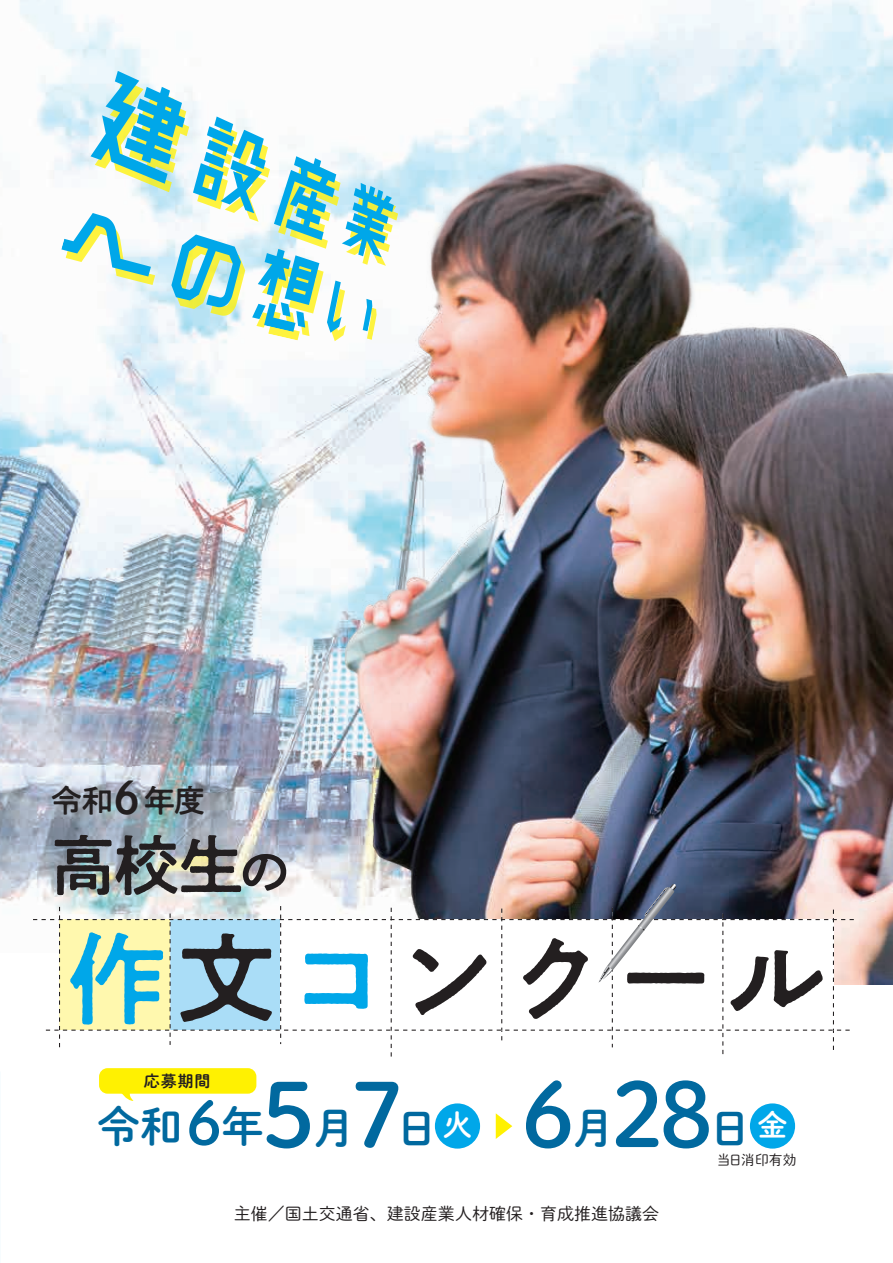
<style>
.page{position:relative;width:893px;height:1263px;background:#fff}
.page>*{position:absolute;margin:0;border:0;box-sizing:border-box;transform-origin:0 0}
.t1{font:98.4px "P Shuei N Go Gin Std N B";letter-spacing:.115em;color:#231f20}
.t2{font:88.35px "P Shuei M Go Std B";color:#01699f}
.t3{font:64.35px "P Shuei N Go Gin Std N B";color:#231f20}
.t4{font:42.3px "P Shuei M Go Std B";color:#01699f}
.t5{font:30.9px "P Shuei N Go Gin Std N B";color:#231f20}
.t6{font:16.95px "P Shuei M Go Std L";color:#231f20}
.t7{font:15.9px "P Shuei M Go Std B";color:#231f20}
.t8{font:13.8px "P Shuei M Go Std L";color:#231f20}
.s1{font-size:43.2px}
.s2{font-size:51.45px}
.s3{color:#00a7e9}
.s4{font-size:59.25px}
.s5{font-size:88.35px}
.s6{font-size:29.4px;color:#fff}
.s7{font-size:42.3px}
</style>
<div class="page">
<img style="left:0;top:0;width:893px;height:903px">
<img style="left:323px;top:98px;width:570px;height:886px">
<svg style="left:61px;top:71px;width:337px;height:270px"></svg>
<div style="left:435px;top:1103px;width:45px;height:45px;background:#00a7e9;border-radius:50%"></div>
<div style="left:750px;top:1103px;width:45px;height:45px;background:#00a7e9;border-radius:50%"></div>
<svg style="left:496px;top:1113px;width:16px;height:26px"></svg>
<div style="left:99px;top:1068px;width:157px;height:26px;background:#fff101;border-radius:9px"></div>
<svg style="left:120px;top:1093px;width:13px;height:8px"></svg>
<svg style="left:30px;top:884px;width:824px;height:173px"></svg>
<h3 class="t5" style="left:51px;top:779px;width:156px">令和<span class="s1">6</span>年度</h3>
<h3 class="t3" style="left:51px;top:821px;width:241px">高校生<span class="s2">の</span></h3>
<h1 class="t1" style="left:68px;top:911px;width:758px"><span class="s3">作</span>文<span class="s3">コ</span>ンクール</h1>
<p class="t7" style="left:144px;top:1069px;width:68px">応募期間</p>
<h3 class="t4" style="left:97px;top:1095px;width:376px">令和<span class="s4">6</span>年<span class="s5">5</span>月<span class="s5">7</span>日<span class="s6">火</span></h3>
<h2 class="t2" style="left:522px;top:1049px;width:267px">6<span class="s7">月</span>28<span class="s7">日</span><span class="s6">金</span></h2>
<p class="t8" style="left:717px;top:1149px;width:81px">当日消印有効</p>
<p class="t6" style="left:234px;top:1202px;width:427px">主催／国土交通省、建設産業人材確保・育成推進協議会</p>
</div>
